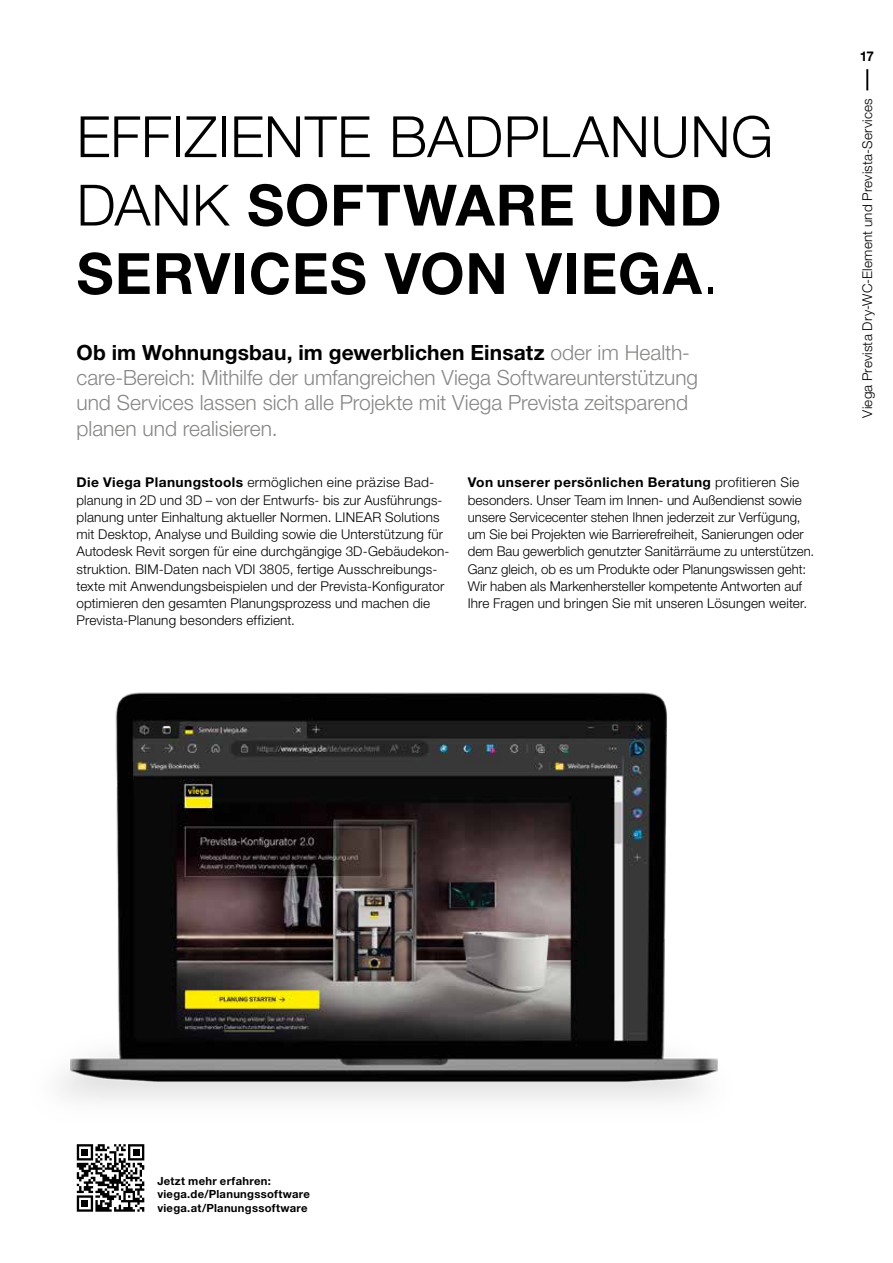
<style>
.page{position:relative;width:893px;height:1263px;background:#fff}
.page>*{position:absolute;margin:0;border:0;box-sizing:border-box;transform-origin:0 0}
.t1{font:57px/68.4px "M Ying Hei PR Cfor Viega W7";letter-spacing:.015em;color:#000}
.t2{font:57px "M Ying Hei PR Cfor Viega W3";letter-spacing:.01em;color:#000}
.t3{font:21px/25.2px "M Ying Hei PR Cfor Viega W3";color:#878786}
.t4{font:21px "M Ying Hei PR Cfor Viega W7";letter-spacing:.005em;color:#000}
.t5{font:13.5px/17.2px "M Ying Hei PR Cfor Viega W3";letter-spacing:.005em;color:#000}
.t6{font:13.5px "M Ying Hei PR Cfor Viega W7";letter-spacing:.03em;color:#000}
.t7{font:11.25px/13.5px "M Ying Hei PR Cfor Viega W7";letter-spacing:.025em;color:#000}
.s1{font-family:"M Ying Hei PR Cfor Viega W3"}
.s2{font-family:"M Ying Hei PR Cfor Viega W3";color:#878786}
.s3{font-family:"M Ying Hei PR Cfor Viega W7"}
</style>
<div class="page">
<svg style="left:77px;top:1147px;width:67px;height:65px"></svg>
<div style="left:81px;top:1200px;width:7px;height:7px;background:#000"></div>
<img style="left:60px;top:692px;width:658px;height:455px">
<hr style="left:866px;top:69px;width:2px;height:21px;background:#000">
<h1 class="t2" style="left:77px;top:102px;width:698px">EFFIZIENTE BADPLANUNG</h1>
<h1 class="t1" style="left:77px;top:171px;width:646px"><span class="s1">DANK</span> SOFTWARE UND<br>SERVICES VON VIEGA<span class="s1">.</span></h1>
<h2 class="t4" style="left:77px;top:339px;width:615px">Ob im Wohnungsbau, im gewerblichen Einsatz <span class="s2">oder im Health-</span></h2>
<h2 class="t3" style="left:77px;top:365px;width:623px">care-Bereich: Mithilfe der umfangreichen Viega Softwareunterstützung und Services lassen sich alle Projekte mit Viega Prevista zeitsparend planen und realisieren.</h2>
<p class="t6" style="left:468px;top:474px;width:333px">Von unserer persönlichen Beratung <span class="s1">profitieren Sie</span></p>
<p class="t5" style="left:468px;top:491px;width:348px">besonders. Unser Team im Innen- und Außendienst sowie unsere Servicecenter stehen Ihnen jederzeit zur Verfügung, um Sie bei Projekten wie Barrierefreiheit, Sanierungen oder dem Bau gewerblich genutzter Sanitärräume zu unterstützen.<br>Ganz gleich, ob es um Produkte oder Planungswissen geht:<br>Wir haben als Markenhersteller kompetente Antworten auf Ihre Fragen und bringen Sie mit unseren Lösungen weiter.</p>
<p class="t5" style="left:77px;top:474px;width:374px"><span class="s3">Die Viega Planungstools</span> ermöglichen eine präzise Bad&shy;planung in 2D und 3D – von der Entwurfs- bis zur Ausführungs&shy;planung unter Einhaltung aktueller Normen. LINEAR Solutions mit Desktop, Analyse und Building sowie die Unterstützung für Autodesk Revit sorgen für eine durchgängige 3D-Gebäudekon&shy;struktion. BIM-Daten nach VDI 3805, fertige Ausschreibungs&shy;texte mit Anwendungsbeispielen und der Prevista-Konfigurator optimieren den gesamten Planungsprozess und machen die Prevista-Planung besonders effizient.</p>
<p class="t6" style="left:860px;top:48px;width:16px">17</p>
<p class="t5" style="left:859px;top:418px;width:321px;rotate:-90deg">Viega Prevista Dry-WC-Element und Prevista-Services</p>
<p class="t7" style="left:157px;top:1174px;width:154px">Jetzt mehr erfahren: viega.de/Planungssoftware viega.at/Planungssoftware</p>
</div>
